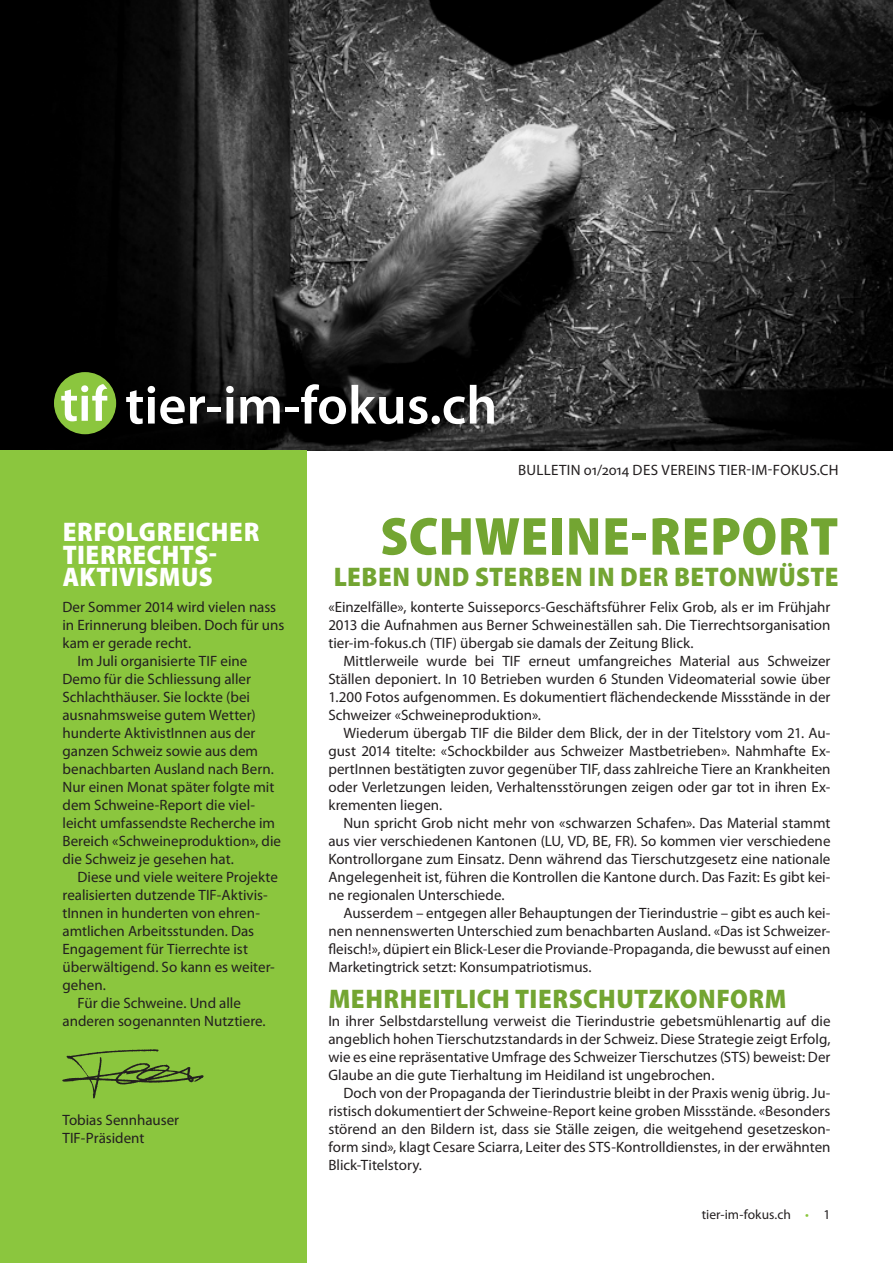
<style>
.page{position:relative;width:893px;height:1263px;background:#fff}
.page>*{position:absolute;margin:0;border:0;box-sizing:border-box;transform-origin:0 0}
.t1{font:900 semi-condensed 54px "Myriad Pro";letter-spacing:.015em;color:#73a532}
.Subheading{font:900 semi-condensed 27px "Myriad Pro";letter-spacing:.02em;color:#73a532}
.Heading_colorblock{font:900 semi-condensed 27px/22.5px "Myriad Pro";letter-spacing:.02em;color:#fff}
.Body_2{font:15px/18px "Myriad Pro";color:#231f20;text-align:justify}
.Body_1{font:15px/18px "Myriad Pro";color:#231f20;text-align:justify}
.Body_2-2{font:15px "Myriad Pro";letter-spacing:.02em;color:#231f20}
.t2{font:13.5px "Myriad Pro";letter-spacing:.005em;color:#231f20}
.s1{color:#8bc63e}
</style>
<div class="page">
<img style="left:0;top:0;width:893px;height:451px">
<div style="left:54px;top:372px;width:62px;height:62px;background:#8bc63e;border-radius:50%"></div>
<svg style="left:61px;top:384px;width:46px;height:37px"></svg>
<svg style="left:126px;top:386px;width:79px;height:38px"></svg>
<hr style="left:207px;top:407px;width:14px;height:4px;background:#fff">
<svg style="left:226px;top:386px;width:8px;height:38px"></svg>
<svg style="left:240px;top:396px;width:40px;height:28px"></svg>
<hr style="left:285px;top:407px;width:14px;height:4px;background:#fff">
<svg style="left:301px;top:384px;width:102px;height:40px"></svg>
<svg style="left:409px;top:396px;width:19px;height:28px"></svg>
<div style="left:432px;top:415px;width:8px;height:9px;background:#fff;border-radius:50%"></div>
<svg style="left:444px;top:385px;width:50px;height:39px"></svg>
<div style="left:0;top:451px;width:306px;height:812px;background:#8bc63e"></div>
<svg style="left:62px;top:1049px;width:142px;height:49px"></svg>
<p class="Heading_colorblock" style="left:63px;top:520px;width:198px">ERFOLGREICHER<br>TIERRECHTS-<br>AKTIVISMUS</p>
<p class="Body_1" style="left:63px;top:598px;width:223px;text-align:left">Der Sommer 2014 wird vielen nass in Erinnerung bleiben. Doch für uns kam er gerade recht.</p>
<p class="Body_2" style="left:63px;top:652px;width:220px;text-align:left;text-indent:15px">Im Juli organisierte TIF eine<br>Demo für die Schliessung aller<br>Schlachthäuser. Sie lockte (bei ausnahmsweise gutem Wetter) hunderte AktivistInnen aus der ganzen Schweiz sowie aus dem benachbarten Ausland nach Bern.<br>Nur einen Monat später folgte mit dem Schweine-Report die viel&shy;leicht umfassendste Recherche im<br>Bereich «Schweineproduktion», die die Schweiz je gesehen hat.</p>
<p class="Body_2" style="left:63px;top:868px;width:217px;text-align:left;text-indent:15px">Diese und viele weitere Projekte realisierten dutzende TIF-Aktivis&shy;tInnen in hunderten von ehren&shy;amtlichen Arbeitsstunden. Das<br>Engagement für Tierrechte ist überwältigend. So kann es weiter&shy;gehen.</p>
<p class="Body_2" style="left:63px;top:994px;width:205px;text-indent:15px">Für die Schweine. Und alle anderen sogenannten Nutztiere.</p>
<p class="Body_1" style="left:63px;top:1110px;width:118px">Tobias Sennhauser</p>
<p class="Body_1" style="left:63px;top:1128px;width:83px">TIF-Präsident</p>
<p class="Body_2-2" style="left:518px;top:461px;width:322px">BULLETIN 01/2014 DES VEREINS TIER-IM-FOKUS.CH</p>
<p class="t1" style="left:380px;top:501px;width:459px">SCHWEINE-REPORT</p>
<p class="Subheading" style="left:334px;top:559px;width:506px">LEBEN UND STERBEN IN DER BETONWÜSTE</p>
<p class="Body_1" style="left:328px;top:598px;width:504px">«Einzelfälle», konterte Suisseporcs-Geschäftsführer Felix Grob, als er im Frühjahr 2013 die Aufnahmen aus Berner Schweineställen sah. Die Tierrechtsorganisation tier-im-fokus.ch (TIF) übergab sie damals der Zeitung Blick.</p>
<p class="Body_2" style="left:328px;top:652px;width:504px;text-indent:15px">Mittlerweile wurde bei TIF erneut umfangreiches Material aus Schweizer Ställen deponiert. In 10 Betrieben wurden 6 Stunden Videomaterial sowie über 1.200 Fotos aufgenommen. Es dokumentiert flächendeckende Missstände in der Schweizer «Schweineproduktion».</p>
<p class="Body_2" style="left:328px;top:724px;width:504px;text-indent:15px">Wiederum übergab TIF die Bilder dem Blick, der in der Titelstory vom 21. Au&shy;gust 2014 titelte: «Schockbilder aus Schweizer Mastbetrieben». Nahmhafte Ex&shy;pertInnen bestätigten zuvor gegenüber TIF, dass zahlreiche Tiere an Krankheiten oder Verletzungen leiden, Verhaltensstörungen zeigen oder gar tot in ihren Ex&shy;krementen liegen.</p>
<p class="Body_2" style="left:328px;top:814px;width:504px;text-indent:15px">Nun spricht Grob nicht mehr von «schwarzen Schafen». Das Material stammt aus vier verschiedenen Kantonen (LU, VD, BE, FR). So kommen vier verschiedene Kontrollorgane zum Einsatz. Denn während das Tierschutzgesetz eine nationale Angelegenheit ist, führen die Kontrollen die Kantone durch. Das Fazit: Es gibt kei&shy;ne regionalen Unterschiede.</p>
<p class="Body_2" style="left:328px;top:904px;width:504px;text-indent:15px">Ausserdem – entgegen aller Behauptungen der Tierindustrie – gibt es auch kei&shy;nen nennenswerten Unterschied zum benachbarten Ausland. «Das ist Schweizer&shy;fleisch!», düpiert ein Blick-Leser die Proviande-Propaganda, die bewusst auf einen Marketingtrick setzt: Konsumpatriotismus.</p>
<p class="Subheading" style="left:329px;top:981px;width:459px">MEHRHEITLICH TIERSCHUTZKONFORM</p>
<p class="Body_1" style="left:328px;top:1012px;width:504px">In ihrer Selbstdarstellung verweist die Tierindustrie gebetsmühlenartig auf die angeblich hohen Tierschutzstandards in der Schweiz. Diese Strategie zeigt Erfolg, wie es eine repräsentative Umfrage des Schweizer Tierschutzes (STS) beweist: Der Glaube an die gute Tierhaltung im Heidiland ist ungebrochen.</p>
<p class="Body_2" style="left:328px;top:1084px;width:504px;text-indent:15px">Doch von der Propaganda der Tierindustrie bleibt in der Praxis wenig übrig. Ju&shy;ristisch dokumentiert der Schweine-Report keine groben Missstände. «Besonders störend an den Bildern ist, dass sie Ställe zeigen, die weitgehend gesetzeskon&shy;form sind», klagt Cesare Sciarra, Leiter des STS-Kontrolldienstes, in der erwähnten Blick-Titelstory.</p>
<p class="t2" style="left:702px;top:1206px;width:130px">tier-im-fokus.ch <span class="s1">•</span> 1</p>
</div>
